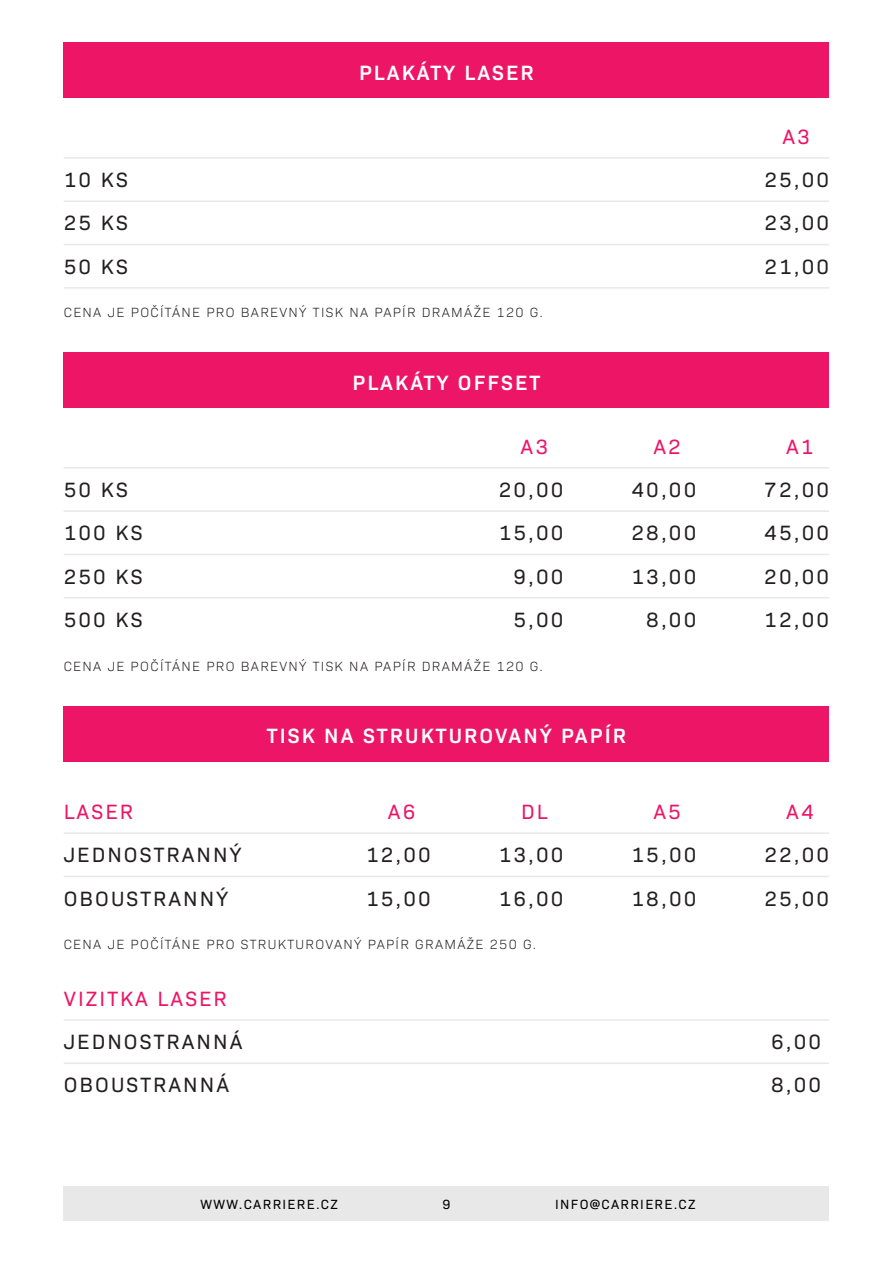
<style>
.page{position:relative;width:893px;height:1263px;background:#fff}
.page>*{position:absolute;margin:0;border:0;box-sizing:border-box;transform-origin:0 0}
.t1{font:21px/43.3px "Bio Sans";letter-spacing:.1em;color:#231f20}
.t2{font:600 21px "Bio Sans";letter-spacing:.1em;color:#fff}
.t3{font:21px "Bio Sans";letter-spacing:.1em;color:#ed1566}
.t4{font:300 13.5px "Bio Sans";letter-spacing:.1em;color:#231f20}
.t5{font:13.5px "Bio Sans";letter-spacing:.1em;color:#000}
</style>
<div class="page">
<div style="left:64px;top:43px;width:765px;height:55px;background:#ed1566"></div>
<div style="left:64px;top:352px;width:765px;height:55px;background:#ed1566"></div>
<hr style="left:64px;top:200px;width:765px;height:2px;background:#e8e8e8">
<hr style="left:64px;top:510px;width:765px;height:2px;background:#e8e8e8">
<hr style="left:64px;top:157px;width:765px;height:2px;background:#e8e8e8">
<hr style="left:64px;top:467px;width:765px;height:1px;background:#e8e8e8">
<hr style="left:64px;top:244px;width:765px;height:1px;background:#e8e8e8">
<hr style="left:64px;top:554px;width:765px;height:1px;background:#e8e8e8">
<hr style="left:64px;top:287px;width:765px;height:2px;background:#e8e8e8">
<hr style="left:64px;top:597px;width:765px;height:1px;background:#e8e8e8">
<div style="left:64px;top:1186px;width:765px;height:34px;background:#e8e8e8"></div>
<div style="left:64px;top:707px;width:765px;height:55px;background:#ed1566"></div>
<hr style="left:64px;top:876px;width:765px;height:1px;background:#e8e8e8">
<hr style="left:64px;top:1062px;width:765px;height:2px;background:#e8e8e8">
<hr style="left:64px;top:832px;width:765px;height:2px;background:#e8e8e8">
<hr style="left:64px;top:1019px;width:765px;height:2px;background:#e8e8e8">
<p class="t2" style="left:359px;top:57px;width:176px">PLAKÁTY LASER</p>
<p class="t1" style="left:64px;top:156px;width:66px">10 KS</p>
<p class="t1" style="left:64px;top:200px;width:66px">25 KS</p>
<p class="t1" style="left:64px;top:243px;width:66px">50 KS</p>
<p class="t4" style="left:64px;top:303px;width:481px">CENA JE POČÍTÁNE PRO BAREVNÝ TISK NA PAPÍR DRAMÁŽE 120 G.</p>
<p class="t2" style="left:352px;top:366px;width:189px">PLAKÁTY OFFSET</p>
<p class="t3" style="left:521px;top:431px;width:29px">A3</p>
<p class="t1" style="left:499px;top:466px;width:66px">20,00</p>
<p class="t1" style="left:499px;top:510px;width:66px">15,00</p>
<p class="t1" style="left:513px;top:553px;width:52px">9,00</p>
<p class="t1" style="left:513px;top:596px;width:52px">5,00</p>
<p class="t1" style="left:64px;top:466px;width:66px">50 KS</p>
<p class="t1" style="left:64px;top:510px;width:80px">100 KS</p>
<p class="t1" style="left:64px;top:553px;width:80px">250 KS</p>
<p class="t1" style="left:64px;top:596px;width:80px">500 KS</p>
<p class="t4" style="left:64px;top:656px;width:481px">CENA JE POČÍTÁNE PRO BAREVNÝ TISK NA PAPÍR DRAMÁŽE 120 G.</p>
<p class="t3" style="left:653px;top:431px;width:29px">A2</p>
<p class="t1" style="left:631px;top:466px;width:66px">40,00</p>
<p class="t1" style="left:631px;top:510px;width:66px">28,00</p>
<p class="t1" style="left:631px;top:553px;width:66px">13,00</p>
<p class="t1" style="left:646px;top:596px;width:52px">8,00</p>
<p class="t2" style="left:267px;top:720px;width:361px">TISK NA STRUKTUROVANÝ PAPÍR</p>
<p class="t3" style="left:64px;top:796px;width:71px">LASER</p>
<p class="t1" style="left:64px;top:832px;width:179px">JEDNOSTRANNÝ</p>
<p class="t1" style="left:64px;top:875px;width:166px">OBOUSTRANNÝ</p>
<p class="t4" style="left:64px;top:935px;width:474px">CENA JE POČÍTÁNE PRO STRUKTUROVANÝ PAPÍR GRAMÁŽE 250 G.</p>
<p class="t3" style="left:388px;top:796px;width:29px">A6</p>
<p class="t1" style="left:366px;top:832px;width:66px">12,00<br>15,00</p>
<p class="t3" style="left:521px;top:796px;width:28px">DL</p>
<p class="t1" style="left:499px;top:832px;width:66px">13,00<br>16,00</p>
<p class="t3" style="left:64px;top:983px;width:165px">VIZITKA LASER</p>
<p class="t1" style="left:64px;top:1018px;width:180px">JEDNOSTRANNÁ</p>
<p class="t1" style="left:64px;top:1062px;width:167px">OBOUSTRANNÁ</p>
<p class="t3" style="left:653px;top:796px;width:29px">A5</p>
<p class="t1" style="left:632px;top:832px;width:66px">15,00<br>18,00</p>
<p class="t5" style="left:200px;top:1194px;width:139px">WWW.CARRIERE.CZ</p>
<p class="t5" style="left:442px;top:1194px;width:10px">9</p>
<p class="t5" style="left:555px;top:1194px;width:142px">INFO@CARRIERE.CZ</p>
<p class="t3" style="left:782px;top:121px;width:29px">A3</p>
<p class="t1" style="left:764px;top:156px;width:66px">25,00</p>
<p class="t1" style="left:764px;top:200px;width:66px">23,00</p>
<p class="t1" style="left:764px;top:243px;width:66px">21,00</p>
<p class="t3" style="left:786px;top:431px;width:29px">A1</p>
<p class="t1" style="left:764px;top:466px;width:66px">72,00</p>
<p class="t1" style="left:764px;top:510px;width:66px">45,00</p>
<p class="t1" style="left:764px;top:553px;width:66px">20,00</p>
<p class="t1" style="left:764px;top:596px;width:66px">12,00</p>
<p class="t3" style="left:786px;top:796px;width:29px">A4</p>
<p class="t1" style="left:764px;top:832px;width:66px">22,00<br>25,00</p>
<p class="t1" style="left:771px;top:1018px;width:52px">6,00<br>8,00</p>
</div>
